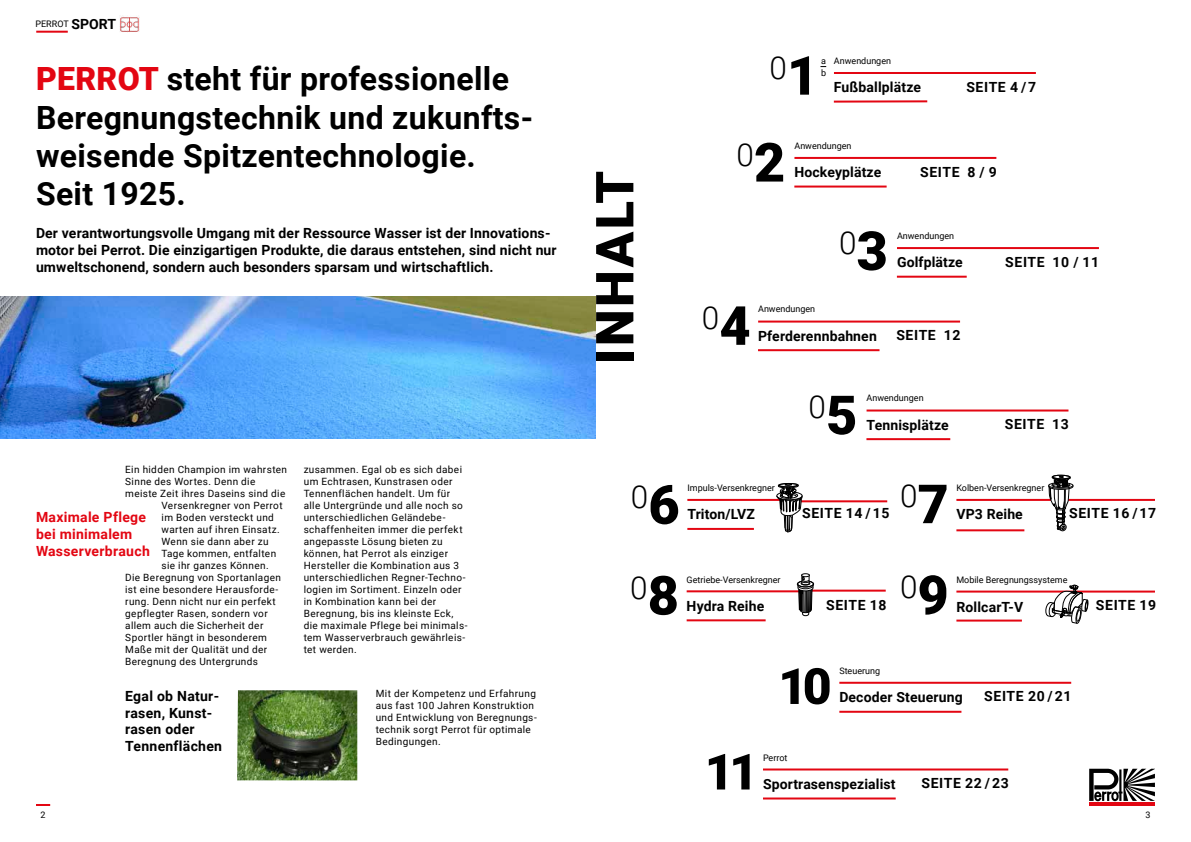
<style>
.page{position:relative;width:1191px;height:842px;background:#fff}
.page>*{position:absolute;margin:0;border:0;box-sizing:border-box;transform-origin:0 0}
.t1{font:900 52.4px "Roboto";letter-spacing:.045em;color:#000}
.t2{font:900 50px "Roboto";color:#000}
.t3{font:700 32px/38.4px "Roboto";letter-spacing:.01em;color:#000}
.t4{font:300 31.5px "Roboto";color:#000}
.t5{font:700 14px/16.8px "Roboto";letter-spacing:.01em;color:#000}
.t6{font:700 14px "Roboto";letter-spacing:.045em;color:#000}
.t7{font:700 14px/16.8px "Roboto";letter-spacing:.02em;color:#e30612}
.t8{font:10px/12px "Roboto";letter-spacing:.04em;color:#000}
.t9{font:9px/12px "Roboto";color:#000}
.s1{font-weight:700;font-size:14px}
.s2{font-weight:900;color:#e30612}
.s3{font-weight:900;font-size:54px}
</style>
<div class="page">
<img style="left:0;top:296px;width:595px;height:143px">
<img style="left:237px;top:690px;width:120px;height:90px">
<img style="left:119px;top:17px;width:21px;height:15px">
<hr style="left:36px;top:31px;width:32px;height:2px;background:#e30612">
<hr style="left:687px;top:528px;width:67px;height:2px;background:#e30612">
<hr style="left:687px;top:499px;width:93px;height:2px;background:#e30612">
<hr style="left:794px;top:186px;width:92px;height:2px;background:#e30612">
<hr style="left:794px;top:157px;width:202px;height:2px;background:#e30612">
<hr style="left:897px;top:276px;width:69px;height:2px;background:#e30612">
<hr style="left:897px;top:247px;width:202px;height:2px;background:#e30612">
<hr style="left:758px;top:349px;width:121px;height:2px;background:#e30612">
<hr style="left:758px;top:321px;width:202px;height:2px;background:#e30612">
<hr style="left:866px;top:438px;width:84px;height:2px;background:#e30612">
<hr style="left:866px;top:409px;width:202px;height:2px;background:#e30612">
<hr style="left:956px;top:529px;width:68px;height:2px;background:#e30612">
<hr style="left:686px;top:619px;width:79px;height:2px;background:#e30612">
<hr style="left:686px;top:590px;width:113px;height:2px;background:#e30612">
<hr style="left:839px;top:711px;width:122px;height:2px;background:#e30612">
<hr style="left:839px;top:682px;width:232px;height:2px;background:#e30612">
<hr style="left:763px;top:797px;width:132px;height:2px;background:#e30612">
<hr style="left:763px;top:768px;width:245px;height:2px;background:#e30612">
<hr style="left:801px;top:500px;width:86px;height:2px;background:#e30612">
<hr style="left:812px;top:590px;width:73px;height:2px;background:#e30612">
<hr style="left:834px;top:100px;width:93px;height:3px;background:#e30612">
<hr style="left:834px;top:72px;width:202px;height:2px;background:#e30612">
<svg style="left:776px;top:483px;width:26px;height:50px"></svg>
<hr style="left:956px;top:499px;width:95px;height:2px;background:#e30612">
<hr style="left:1068px;top:499px;width:87px;height:2px;background:#e30612">
<svg style="left:1048px;top:474px;width:25px;height:58px"></svg>
<svg style="left:797px;top:573px;width:17px;height:44px"></svg>
<hr style="left:956px;top:620px;width:66px;height:2px;background:#e30612">
<hr style="left:956px;top:591px;width:199px;height:2px;background:#e30612">
<svg style="left:1043px;top:584px;width:45px;height:40px"></svg>
<svg style="left:36px;top:804px;width:14px;height:2px"></svg>
<svg style="left:1089px;top:769px;width:66px;height:37px"></svg>
<p class="t9" style="left:35px;top:17px;width:82px">PERROT <span class="s1">SPORT</span></p>
<h3 class="t3" style="left:36px;top:58px;width:498px"><span class="s2">PERROT</span> steht für professionelle<br>Beregnungstechnik und zukunfts&shy;weisende Spitzentechnologie.<br>Seit 1925.</h3>
<h3 class="t5" style="left:36px;top:224px;width:522px">Der verantwortungsvolle Umgang mit der Ressource Wasser ist der Innovations&shy;motor bei Perrot. Die einzigartigen Produkte, die daraus entstehen, sind nicht nur umweltschonend, sondern auch besonders sparsam und wirtschaftlich.</h3>
<p class="t8" style="left:125px;top:463px;width:163px">Ein hidden Champion im wahrsten</p>
<p class="t8" style="left:125px;top:475px;width:132px">Sinne des Wortes. Denn die</p>
<p class="t8" style="left:125px;top:487px;width:162px">meiste Zeit ihres Daseins sind die</p>
<p class="t8" style="left:162px;top:499px;width:122px">Versenkregner von Perrot</p>
<p class="t8" style="left:162px;top:511px;width:114px">im Boden versteckt und</p>
<p class="t8" style="left:162px;top:523px;width:120px">warten auf ihren Einsatz.</p>
<p class="t8" style="left:162px;top:535px;width:108px">Wenn sie dann aber zu</p>
<p class="t8" style="left:162px;top:547px;width:116px">Tage kommen, entfalten</p>
<p class="t8" style="left:162px;top:559px;width:109px">sie ihr ganzes Können.</p>
<p class="t8" style="left:125px;top:571px;width:157px">Die Beregnung von Sportanlagen</p>
<p class="t8" style="left:125px;top:583px;width:154px">ist eine besondere Herausforde-</p>
<p class="t8" style="left:125px;top:595px;width:152px">rung. Denn nicht nur ein perfekt</p>
<p class="t8" style="left:125px;top:607px;width:144px">gepflegter Rasen, sondern vor</p>
<p class="t8" style="left:125px;top:619px;width:140px">allem auch die Sicherheit der</p>
<p class="t8" style="left:125px;top:631px;width:143px">Sportler hängt in besonderem</p>
<p class="t8" style="left:125px;top:643px;width:144px">Maße mit der Qualität und der</p>
<p class="t8" style="left:125px;top:655px;width:134px">Beregnung des Untergrunds</p>
<h3 class="t7" style="left:36px;top:508px;width:115px">Maximale Pflege bei minimalem<br>Wasserverbrauch</h3>
<h3 class="t5" style="left:125px;top:687px;width:98px">Egal ob Natur&shy;rasen, Kunst&shy;rasen oder<br>Tennenflächen</h3>
<p class="t8" style="left:304px;top:463px;width:165px">zusammen. Egal ob es sich dabei um Echtrasen, Kunstrasen oder<br>Tennenflächen handelt. Um für alle Untergründe und alle noch so unterschiedlichen Geländebe&shy;schaffenheiten immer die perfekt angepasste Lösung bieten zu können, hat Perrot als einziger<br>Hersteller die Kombination aus 3 unterschiedlichen Regner-Techno&shy;logien im Sortiment. Einzeln oder in Kombination kann bei der<br>Beregnung, bis ins kleinste Eck, die maximale Pflege bei minimals&shy;tem Wasserverbrauch gewährleis&shy;tet werden.</p>
<p class="t8" style="left:376px;top:687px;width:163px">Mit der Kompetenz und Erfahrung aus fast 100 Jahren Konstruktion und Entwicklung von Beregnungs&shy;technik sorgt Perrot für optimale<br>Bedingungen.</p>
<h1 class="t1" style="left:578px;top:364px;width:195px;rotate:-90deg">INHALT</h1>
<h3 class="t4" style="left:769px;top:45px;width:50px">0<span class="s3">1</span></h3>
<p class="t9" style="left:821px;top:54px;width:7px">a b</p>
<p class="t9" style="left:834px;top:54px;width:59px">Anwendungen</p>
<h3 class="t5" style="left:834px;top:78px;width:89px">Fußballplätze</h3>
<h3 class="t5" style="left:966px;top:78px;width:71px">SEITE 4 / 7</h3>
<h3 class="t4" style="left:736px;top:132px;width:50px">0<span class="s3">2</span></h3>
<p class="t9" style="left:794px;top:139px;width:59px">Anwendungen</p>
<h3 class="t5" style="left:794px;top:163px;width:88px">Hockeyplätze</h3>
<h3 class="t5" style="left:920px;top:163px;width:78px">SEITE 8 / 9</h3>
<h3 class="t4" style="left:839px;top:221px;width:50px">0<span class="s3">3</span></h3>
<p class="t9" style="left:897px;top:229px;width:59px">Anwendungen</p>
<h3 class="t5" style="left:897px;top:253px;width:67px">Golfplätze</h3>
<h3 class="t6" style="left:1005px;top:252px;width:95px">SEITE 10 / 11</h3>
<h3 class="t4" style="left:702px;top:296px;width:50px">0<span class="s3">4</span></h3>
<p class="t9" style="left:758px;top:303px;width:59px">Anwendungen</p>
<h3 class="t5" style="left:758px;top:327px;width:120px">Pferderennbahnen</h3>
<h3 class="t5" style="left:896px;top:326px;width:66px">SEITE 12</h3>
<h3 class="t4" style="left:808px;top:385px;width:50px">0<span class="s3">5</span></h3>
<p class="t9" style="left:866px;top:392px;width:59px">Anwendungen</p>
<h3 class="t5" style="left:866px;top:416px;width:84px">Tennisplätze</h3>
<h3 class="t5" style="left:1004px;top:415px;width:66px">SEITE 13</h3>
<h3 class="t4" style="left:631px;top:475px;width:50px">0<span class="s3">6</span></h3>
<p class="t9" style="left:687px;top:482px;width:89px">Impuls-Versenkregner</p>
<h3 class="t5" style="left:687px;top:505px;width:69px">Triton/LVZ</h3>
<h3 class="t6" style="left:802px;top:504px;width:89px">SEITE 14 / 15</h3>
<h3 class="t4" style="left:900px;top:474px;width:50px">0<span class="s3">7</span></h3>
<p class="t9" style="left:956px;top:482px;width:89px">Kolben-Versenkregner</p>
<h3 class="t5" style="left:956px;top:505px;width:68px">VP3 Reihe</h3>
<h3 class="t6" style="left:1069px;top:504px;width:89px">SEITE 16 / 17</h3>
<h3 class="t4" style="left:630px;top:565px;width:50px">0<span class="s3">8</span></h3>
<p class="t9" style="left:686px;top:573px;width:95px">Getriebe-Versenkregner</p>
<h3 class="t5" style="left:686px;top:597px;width:79px">Hydra Reihe</h3>
<h3 class="t5" style="left:826px;top:596px;width:62px">SEITE 18</h3>
<h3 class="t4" style="left:900px;top:565px;width:50px">0<span class="s3">9</span></h3>
<p class="t9" style="left:956px;top:573px;width:113px">Mobile Beregnungssysteme</p>
<h3 class="t5" style="left:956px;top:598px;width:68px">RollcarT-V</h3>
<h3 class="t5" style="left:1096px;top:596px;width:62px">SEITE 19</h3>
<h2 class="t2" style="left:778px;top:651px;width:55px">10</h2>
<p class="t9" style="left:839px;top:665px;width:42px">Steuerung</p>
<h3 class="t5" style="left:839px;top:688px;width:125px">Decoder Steuerung</h3>
<h3 class="t6" style="left:984px;top:686px;width:89px">SEITE 20 / 21</h3>
<h2 class="t2" style="left:704px;top:737px;width:55px">11</h2>
<p class="t9" style="left:763px;top:751px;width:26px">Perrot</p>
<h3 class="t5" style="left:763px;top:775px;width:134px">Sportrasenspezialist</h3>
<h3 class="t6" style="left:921px;top:773px;width:89px">SEITE 22 / 23</h3>
<p class="t9" style="left:41px;top:808px;width:7px">2</p>
<p class="t9" style="left:1145px;top:808px;width:7px">3</p>
</div>
